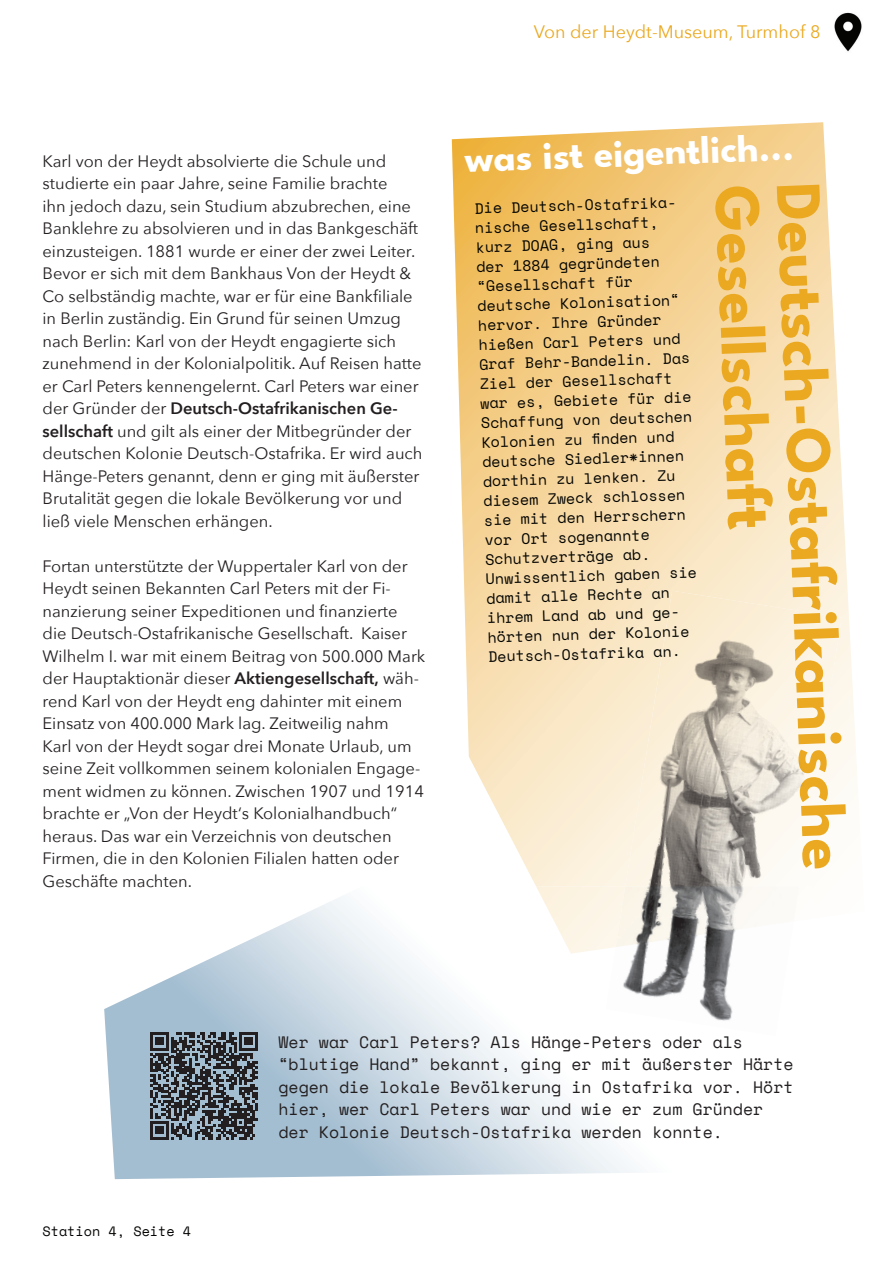
<style>
.page{position:relative;width:893px;height:1263px;background:#fff}
.page>*{position:absolute;margin:0;border:0;box-sizing:border-box;transform-origin:0 0}
.t1{font:700 64.5px "League Spartan";color:#eaa920}
.t2{font:700 39px "League Spartan";color:#fff}
.t3{font:18px "Avenir Next";color:#eaa920}
.t4{font:16.5px/22.5px "Avenir Next";color:#231f20}
.t5{font:16.5px/22.5px "Space Mono";color:#231f20}
.t6{font:15px/19.5px "Space Mono";color:#040503}
.t7{font:13.5px "Space Mono";color:#040503}
.s1{font-weight:600}
</style>
<div class="page">
<img style="left:834px;top:12px;width:28px;height:40px">
<svg style="left:452px;top:122px;width:405px;height:765px;background:#f7dbaa"></svg>
<img style="left:606px;top:591px;width:236px;height:296px">
<svg style="left:104px;top:898px;width:530px;height:281px"></svg>
<img style="left:536px;top:887px;width:80px;height:67px">
<img style="left:660px;top:934px;width:73px;height:43px">
<img style="left:606px;top:941px;width:54px;height:75px">
<img style="left:648px;top:977px;width:85px;height:44px">
<img style="left:616px;top:887px;width:96px;height:60px">
<img style="left:704px;top:887px;width:73px;height:47px">
<svg style="left:150px;top:1032px;width:108px;height:107px;background:#575f67"></svg>
<p class="t4" style="left:43px;top:149px;width:381px">Karl von der Heydt absolvierte die Schule und studierte ein paar Jahre, seine Familie brachte<br>ihn jedoch dazu, sein Studium abzubrechen, eine Banklehre zu absolvieren und in das Bankgeschäft einzusteigen. 1881 wurde er einer der zwei Leiter.<br>Bevor er sich mit dem Bankhaus Von der Heydt &amp; Co selbständig machte, war er für eine Bankfiliale in Berlin zuständig. Ein Grund für seinen Umzug nach Berlin: Karl von der Heydt engagierte sich zunehmend in der Kolonialpolitik. Auf Reisen hatte er Carl Peters kennengelernt. Carl Peters war einer der Gründer der <span class="s1">Deutsch-Ostafrikanischen Ge&shy;sellschaft</span> und gilt als einer der Mitbegründer der deutschen Kolonie Deutsch-Ostafrika. Er wird auch Hänge-Peters genannt, denn er ging mit äußerster Brutalität gegen die lokale Bevölkerung vor und ließ viele Menschen erhängen.</p>
<p class="t4" style="left:43px;top:554px;width:384px">Fortan unterstützte der Wuppertaler Karl von der Heydt seinen Bekannten Carl Peters mit der Fi&shy;nanzierung seiner Expeditionen und finanzierte die Deutsch-Ostafrikanische Gesellschaft. Kaiser Wilhelm I. war mit einem Beitrag von 500.000 Mark der Hauptaktionär dieser <span class="s1">Aktiengesellschaft,</span> wäh&shy;rend Karl von der Heydt eng dahinter mit einem Einsatz von 400.000 Mark lag. Zeitweilig nahm<br>Karl von der Heydt sogar drei Monate Urlaub, um seine Zeit vollkommen seinem kolonialen Engage&shy;ment widmen zu können. Zwischen 1907 und 1914 brachte er „Von der Heydt‘s Kolonialhandbuch“ heraus. Das war ein Verzeichnis von deutschen Firmen, die in den Kolonien Filialen hatten oder Geschäfte machten.</p>
<p class="t3" style="left:534px;top:16px;width:288px">Von der Heydt-Museum, Turmhof 8</p>
<h2 class="t2" style="left:464px;top:128px;width:331px;rotate:-2deg">was ist eigentlich...</h2>
<h1 class="t1" style="left:788px;top:183px;width:346px;rotate:88deg">Gesellschaft</h1>
<h1 class="t1" style="left:850px;top:181px;width:690px;rotate:88deg">Deutsch-Ostafrikanische</h1>
<p class="t6" style="left:472px;top:199px;width:214px;rotate:-2deg">Die Deutsch-Ostafrika&shy;nische Gesellschaft, kurz DOAG, ging aus<br>der 1884 gegründeten “Gesellschaft für deutsche Kolonisation“ hervor. Ihre Gründer hießen Carl Peters und<br>Graf Behr-Bandelin. Das<br>Ziel der Gesellschaft war es, Gebiete für die<br>Schaffung von deutschen<br>Kolonien zu finden und deutsche Siedler*innen dorthin zu lenken. Zu diesem Zweck schlossen sie mit den Herrschern vor Ort sogenannte<br>Schutzverträge ab.<br>Unwissentlich gaben sie damit alle Rechte an ihrem Land ab und ge&shy;hörten nun der Kolonie<br>Deutsch-Ostafrika an.</p>
<p class="t7" style="left:43px;top:1221px;width:150px">Station 4, Seite 4</p>
<p class="t5" style="left:279px;top:1030px;width:516px">Wer war Carl Peters? Als Hänge-Peters oder als “blutige Hand” bekannt, ging er mit äußerster Härte gegen die lokale Bevölkerung in Ostafrika vor. Hört hier, wer Carl Peters war und wie er zum Gründer der Kolonie Deutsch-Ostafrika werden konnte.</p>
</div>
